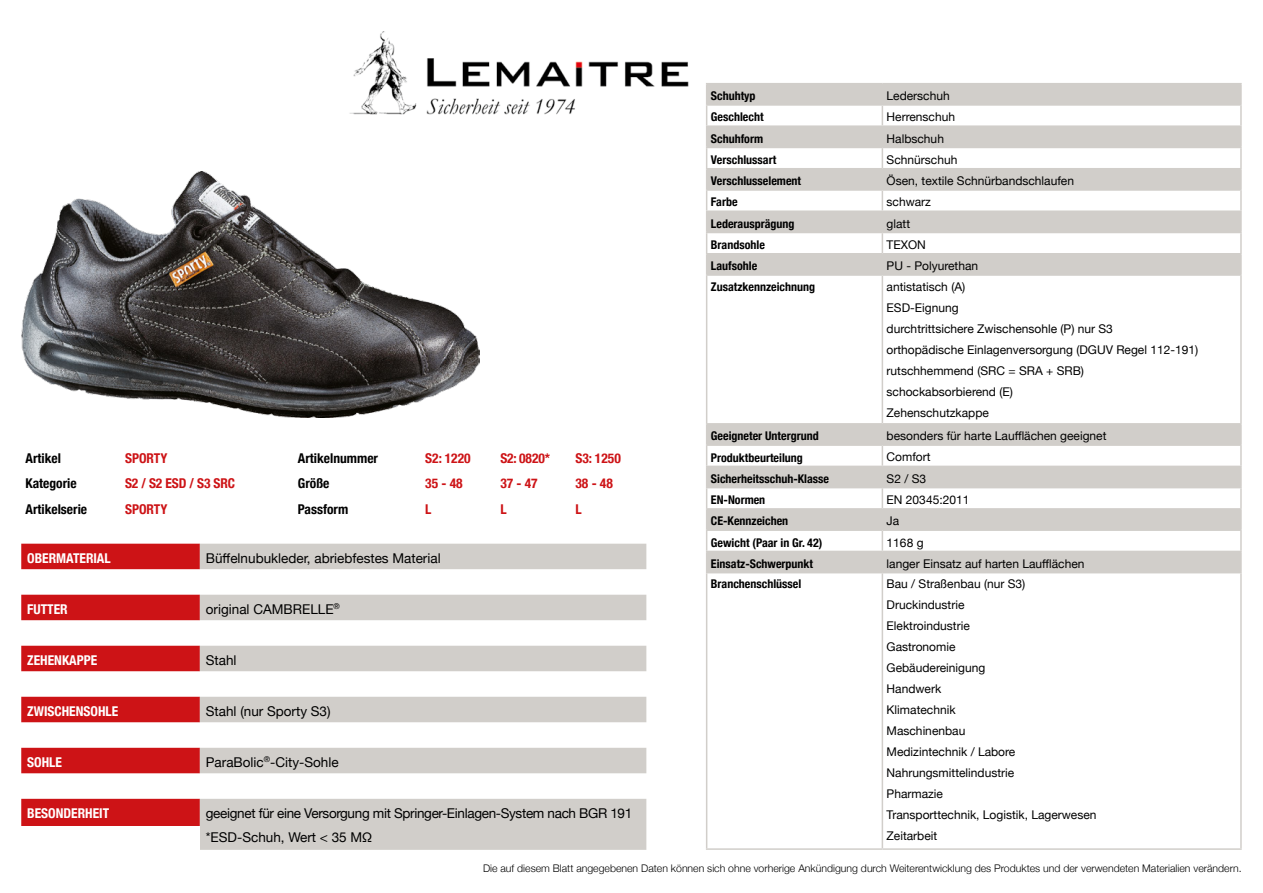
<style>
.page{position:relative;width:1263px;height:893px;background:#fff}
.page>*{position:absolute;margin:0;border:0;box-sizing:border-box;transform-origin:0 0}
.t1{font:13.5px "Helvetica Neue";color:#000}
.t2{font:700 condensed 13.5px "Helvetica Neue";color:#cd1316}
.t3{font:13.5px "Helvetica Neue";letter-spacing:-.025em;color:#000}
.t4{font:700 condensed 13.5px "Helvetica Neue";color:#fff}
.t5{font:700 condensed 13.5px "Helvetica Neue";color:#000}
.t6{font:12px/21px "Helvetica Neue";color:#000}
.t7{font:700 condensed 12px "Helvetica Neue";color:#000}
.t8{font:300 10.5px "Helvetica Neue";color:#000}
</style>
<div class="page">
<img style="left:21px;top:171px;width:459px;height:247px">
<img style="left:349px;top:32px;width:340px;height:82px">
<svg style="left:21px;top:544px;width:179px;height:282px;fill:#cd1316"></svg>
<svg style="left:200px;top:544px;width:446px;height:306px;fill:#d1ceca"></svg>
<svg style="left:707px;top:276px;width:533px;height:296px"></svg>
<hr style="left:706px;top:572px;width:176px;height:1px;background:#d1ceca">
<hr style="left:706px;top:573px;width:1px;height:275px;background:#d1ceca">
<hr style="left:882px;top:572px;width:360px;height:1px;background:#d1ceca">
<hr style="left:882px;top:573px;width:1px;height:275px;background:#d1ceca">
<hr style="left:1240px;top:573px;width:2px;height:275px;background:#d1ceca">
<hr style="left:706px;top:848px;width:176px;height:2px;background:#d1ceca">
<hr style="left:882px;top:848px;width:360px;height:2px;background:#d1ceca">
<hr style="left:1240px;top:276px;width:2px;height:147px;background:#d1ceca">
<hr style="left:706px;top:83px;width:176px;height:1px;background:#d1ceca">
<hr style="left:882px;top:83px;width:360px;height:1px;background:#d1ceca">
<svg style="left:706px;top:84px;width:536px;height:190px"></svg>
<hr style="left:1240px;top:254px;width:2px;height:20px;background:#d1ceca">
<hr style="left:882px;top:274px;width:360px;height:2px;background:#d1ceca">
<hr style="left:882px;top:423px;width:360px;height:2px;background:#d1ceca">
<svg style="left:1240px;top:425px;width:2px;height:19px"></svg>
<hr style="left:706px;top:444px;width:176px;height:2px;background:#d1ceca">
<hr style="left:882px;top:444px;width:360px;height:2px;background:#d1ceca">
<hr style="left:1240px;top:446px;width:2px;height:20px;background:#d1ceca">
<hr style="left:706px;top:466px;width:176px;height:1px;background:#d1ceca">
<hr style="left:882px;top:466px;width:360px;height:1px;background:#d1ceca">
<hr style="left:1240px;top:467px;width:2px;height:20px;background:#d1ceca">
<hr style="left:706px;top:487px;width:176px;height:1px;background:#d1ceca">
<hr style="left:882px;top:487px;width:360px;height:1px;background:#d1ceca">
<hr style="left:1240px;top:488px;width:2px;height:20px;background:#d1ceca">
<hr style="left:706px;top:508px;width:176px;height:2px;background:#d1ceca">
<hr style="left:882px;top:508px;width:360px;height:2px;background:#d1ceca">
<svg style="left:1240px;top:510px;width:2px;height:19px"></svg>
<hr style="left:706px;top:529px;width:176px;height:2px;background:#d1ceca">
<hr style="left:882px;top:529px;width:360px;height:2px;background:#d1ceca">
<hr style="left:1240px;top:531px;width:2px;height:20px;background:#d1ceca">
<hr style="left:706px;top:551px;width:176px;height:1px;background:#d1ceca">
<svg style="left:706px;top:425px;width:1px;height:147px"></svg>
<hr style="left:882px;top:551px;width:360px;height:1px;background:#d1ceca">
<svg style="left:882px;top:425px;width:1px;height:147px"></svg>
<hr style="left:1240px;top:552px;width:2px;height:20px;background:#d1ceca">
<hr style="left:706px;top:274px;width:176px;height:2px;background:#d1ceca">
<hr style="left:706px;top:276px;width:1px;height:147px;background:#d1ceca">
<hr style="left:882px;top:276px;width:1px;height:147px;background:#d1ceca">
<hr style="left:706px;top:423px;width:176px;height:2px;background:#d1ceca">
<p class="t5" style="left:26px;top:447px;width:37px">Artikel</p>
<p class="t2" style="left:125px;top:447px;width:44px">SPORTY</p>
<p class="t5" style="left:26px;top:472px;width:53px">Kategorie</p>
<p class="t2" style="left:125px;top:472px;width:112px">S2 / S2 ESD / S3 SRC</p>
<p class="t5" style="left:26px;top:498px;width:63px">Artikelserie</p>
<p class="t2" style="left:125px;top:498px;width:44px">SPORTY</p>
<p class="t4" style="left:27px;top:547px;width:85px">OBERMATERIAL</p>
<p class="t1" style="left:206px;top:548px;width:236px">Büffelnubukleder, abriebfestes Material</p>
<p class="t4" style="left:27px;top:598px;width:42px">FUTTER</p>
<p class="t1" style="left:206px;top:599px;width:136px">original CAMBRELLE<sup>®</sup></p>
<p class="t4" style="left:27px;top:649px;width:71px">ZEHENKAPPE</p>
<p class="t1" style="left:206px;top:650px;width:32px">Stahl</p>
<p class="t5" style="left:298px;top:447px;width:82px">Artikelnummer</p>
<p class="t2" style="left:425px;top:447px;width:47px">S2: 1220</p>
<p class="t2" style="left:500px;top:447px;width:51px">S2: 0820*</p>
<p class="t2" style="left:575px;top:447px;width:47px">S3: 1250</p>
<p class="t5" style="left:298px;top:472px;width:33px">Größe</p>
<p class="t2" style="left:425px;top:472px;width:39px">35 - 48</p>
<p class="t2" style="left:500px;top:472px;width:39px">37 - 47</p>
<p class="t2" style="left:575px;top:472px;width:39px">38 - 48</p>
<p class="t5" style="left:298px;top:498px;width:52px">Passform</p>
<p class="t2" style="left:425px;top:498px;width:8px">L</p>
<p class="t2" style="left:500px;top:498px;width:8px">L</p>
<p class="t2" style="left:575px;top:498px;width:8px">L</p>
<p class="t4" style="left:27px;top:700px;width:93px">ZWISCHENSOHLE</p>
<p class="t1" style="left:206px;top:701px;width:126px">Stahl (nur Sporty S3)</p>
<p class="t4" style="left:27px;top:751px;width:36px">SOHLE</p>
<p class="t1" style="left:206px;top:752px;width:134px">ParaBolic<sup>®</sup>-City-Sohle</p>
<p class="t4" style="left:27px;top:802px;width:83px">BESONDERHEIT</p>
<p class="t3" style="left:206px;top:803px;width:428px">geeignet für eine Versorgung mit Springer-Einlagen-System nach BGR 191</p>
<p class="t1" style="left:206px;top:827px;width:168px">*ESD-Schuh, Wert &lt; 35 MΩ</p>
<p class="t7" style="left:711px;top:86px;width:46px">Schuhtyp</p>
<p class="t6" style="left:887px;top:86px;width:65px">Lederschuh</p>
<p class="t7" style="left:711px;top:107px;width:54px">Geschlecht</p>
<p class="t6" style="left:887px;top:107px;width:70px">Herrenschuh</p>
<p class="t7" style="left:711px;top:128px;width:54px">Schuhform</p>
<p class="t6" style="left:887px;top:128px;width:59px">Halbschuh</p>
<p class="t7" style="left:711px;top:150px;width:67px">Verschlussart</p>
<p class="t6" style="left:887px;top:150px;width:72px">Schnürschuh</p>
<p class="t7" style="left:711px;top:171px;width:92px">Verschlusselement</p>
<p class="t6" style="left:887px;top:171px;width:189px">Ösen, textile Schnürbandschlaufen</p>
<p class="t7" style="left:711px;top:192px;width:28px">Farbe</p>
<p class="t6" style="left:887px;top:192px;width:46px">schwarz</p>
<p class="t7" style="left:711px;top:213px;width:85px">Lederausprägung</p>
<p class="t6" style="left:887px;top:213px;width:25px">glatt</p>
<p class="t7" style="left:711px;top:235px;width:55px">Brandsohle</p>
<p class="t6" style="left:887px;top:235px;width:41px">TEXON</p>
<p class="t7" style="left:711px;top:256px;width:48px">Laufsohle</p>
<p class="t6" style="left:887px;top:256px;width:93px">PU - Polyurethan</p>
<p class="t7" style="left:711px;top:277px;width:106px">Zusatzkennzeichnung</p>
<p class="t6" style="left:887px;top:277px;width:80px">antistatisch (A)</p>
<p class="t6" style="left:887px;top:298px;width:74px">ESD-Eignung</p>
<p class="t6" style="left:887px;top:319px;width:228px">durchtrittsichere Zwischensohle (P) nur S3</p>
<p class="t6" style="left:887px;top:340px;width:313px">orthopädische Einlagenversorgung (DGUV Regel 112-191) rutschhemmend (SRC = SRA + SRB)</p>
<p class="t6" style="left:887px;top:382px;width:128px">schockabsorbierend (E)</p>
<p class="t6" style="left:887px;top:403px;width:104px">Zehenschutzkappe</p>
<p class="t7" style="left:711px;top:426px;width:109px">Geeigneter Untergrund</p>
<p class="t6" style="left:887px;top:426px;width:221px">besonders für harte Laufflächen geeignet</p>
<p class="t7" style="left:711px;top:447px;width:93px">Produktbeurteilung</p>
<p class="t6" style="left:887px;top:447px;width:46px">Comfort</p>
<p class="t7" style="left:711px;top:469px;width:120px">Sicherheitsschuh-Klasse</p>
<p class="t6" style="left:887px;top:469px;width:41px">S2 / S3</p>
<p class="t7" style="left:711px;top:490px;width:56px">EN-Normen</p>
<p class="t6" style="left:887px;top:490px;width:84px">EN 20345:2011</p>
<p class="t7" style="left:711px;top:511px;width:79px">CE-Kennzeichen</p>
<p class="t6" style="left:887px;top:511px;width:14px">Ja</p>
<p class="t7" style="left:711px;top:532px;width:113px">Gewicht (Paar in Gr. 42)</p>
<p class="t6" style="left:887px;top:532px;width:38px">1168 g</p>
<p class="t7" style="left:711px;top:554px;width:104px">Einsatz-Schwerpunkt</p>
<p class="t6" style="left:887px;top:554px;width:199px">langer Einsatz auf harten Laufflächen</p>
<p class="t7" style="left:711px;top:574px;width:92px">Branchenschlüssel</p>
<p class="t6" style="left:887px;top:574px;width:140px">Bau / Straßenbau (nur S3)</p>
<p class="t6" style="left:887px;top:595px;width:79px">Druckindustrie</p>
<p class="t6" style="left:887px;top:616px;width:85px">Elektroindustrie</p>
<p class="t6" style="left:887px;top:637px;width:70px">Gastronomie</p>
<p class="t6" style="left:887px;top:658px;width:100px">Gebäudereinigung</p>
<p class="t6" style="left:887px;top:679px;width:56px">Handwerk</p>
<p class="t6" style="left:887px;top:700px;width:70px">Klimatechnik</p>
<p class="t6" style="left:887px;top:721px;width:80px">Maschinenbau</p>
<p class="t6" style="left:887px;top:742px;width:130px">Medizintechnik / Labore</p>
<p class="t6" style="left:887px;top:763px;width:129px">Nahrungsmittelindustrie</p>
<p class="t6" style="left:887px;top:784px;width:58px">Pharmazie</p>
<p class="t6" style="left:887px;top:805px;width:211px">Transporttechnik, Logistik, Lagerwesen</p>
<p class="t6" style="left:887px;top:826px;width:52px">Zeitarbeit</p>
<p class="t8" style="left:483px;top:859px;width:760px">Die auf diesem Blatt angegebenen Daten können sich ohne vorherige Ankündigung durch Weiterentwicklung des Produktes und der verwendeten Materialien verändern.</p>
</div>
